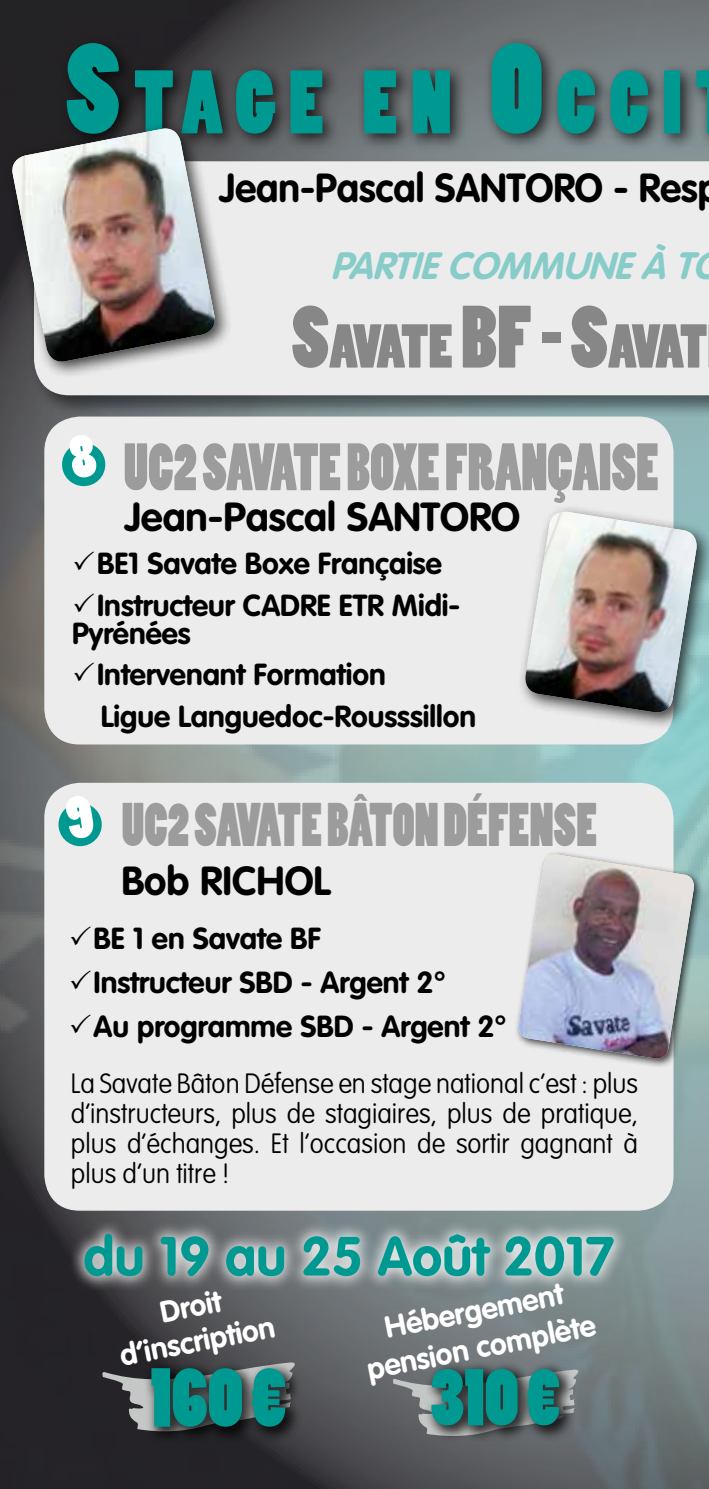
<style>
.page{position:relative;width:709px;height:1489px;background:#fff}
.page>*{position:absolute;margin:0;border:0;box-sizing:border-box;transform-origin:0 0}
.t1{font:84px "Poplar Std";letter-spacing:.155em;color:#009992}
.t2{font:79px "Poplar Std";color:#009992}
.t3{font:76px "Poplar Std";color:#009992}
.t4{font:62.5px "Poplar Std";color:#9c9c9d;scale:.86 1}
.t5{font:57.75px "Poplar Std";letter-spacing:-.085em;color:#6e6e6e}
.t6{font:57.5px "Poplar Std";color:#9c9c9d;scale:.86 1}
.t7{font:700 54.25px "VAG Rounded Std";color:#009992}
.t8{font:700 40px "VAG Rounded Std";color:#000}
.t9{font:italic 700 37.5px "VAG Rounded Std";color:#87ccc9}
.t10{font:700 30px/27.5px "VAG Rounded Std";color:#000}
.t11{font:700 30px/35px "VAG Rounded Std";color:#fff;text-align:center}
.t12{font:100 27.5px/30px "VAG Rounded Std";color:#000;text-align:justify;scale:.95 1}
.s1{font-size:120px}
.s2{font-size:82.5px}
</style>
<div class="page">
<img style="left:0;top:0;width:709px;height:1488px">
<div style="left:69px;top:1218px;width:560px;height:74px;background:#fff;opacity:.75"></div>
<svg style="left:101px;top:1362px;width:43px;height:70px;background:#4f4e52"></svg>
<div style="left:144px;top:1360px;width:159px;height:84px;background:#000;opacity:.75"></div>
<div style="left:60px;top:34px;width:649px;height:120px;background:#000;opacity:.75"></div>
<svg style="left:391px;top:1369px;width:190px;height:68px;background:#6f7275"></svg>
<div style="left:423px;top:1360px;width:154px;height:82px;background:#000;opacity:.75"></div>
<div style="left:44px;top:782px;width:629px;height:428px;background:#ececec;border-radius:35px"></div>
<div style="left:513px;top:849px;width:191px;height:219px;background:#000;opacity:.75"></div>
<img style="left:516px;top:854px;width:179px;height:206px">
<div style="left:30px;top:157px;width:679px;height:261px;background:#000;opacity:.5"></div>
<div style="left:34px;top:161px;width:675px;height:234px;background:#ececec"></div>
<div style="left:44px;top:416px;width:629px;height:328px;background:#ececec;border-radius:35px"></div>
<div style="left:62px;top:443px;width:43px;height:43px;background:#009992;border-radius:50%"></div>
<div style="left:58px;top:802px;width:44px;height:44px;background:#009992;border-radius:50%"></div>
<div style="left:5px;top:121px;width:228px;height:259px;background:#000;opacity:.75"></div>
<img style="left:10px;top:128px;width:207px;height:236px">
<div style="left:517px;top:503px;width:192px;height:227px;background:#000;opacity:.75"></div>
<img style="left:523px;top:511px;width:176px;height:203px">
<svg style="left:67px;top:442px;width:31px;height:37px"></svg>
<svg style="left:64px;top:802px;width:31px;height:8px"></svg>
<h1 class="t1" style="left:65px;top:56px;width:618px"><span class="s1">S</span>TAGE EN <span class="s1">O</span>CCI</h1>
<h3 class="t8" style="left:219px;top:165px;width:480px">Jean-Pascal SANTORO - Res</h3>
<p class="t9" style="left:330px;top:243px;width:376px">PARTIECOMMUNEÀ T</p>
<h3 class="t5" style="left:291px;top:314px;width:418px"><span class="s2">S</span>AVATE <span class="s2">BF - S</span>AVAT</h3>
<h3 class="t4" style="left:124px;top:433px;width:623px">UC2 SAVATE BOXE FRANÇAISE</h3>
<h3 class="t8" style="left:125px;top:493px;width:397px">Jean-Pascal SANTORO</h3>
<p class="t10" style="left:72px;top:551px;width:371px">✓BE1 Savate Boxe Française</p>
<p class="t10" style="left:72px;top:593px;width:389px">✓Instructeur CADRE ETR Midi-<br>Pyrénées</p>
<p class="t10" style="left:101px;top:655px;width:377px;line-height:41.8px;text-indent:-28px">✓Intervenant Formation<br>Ligue Languedoc-Rousssillon</p>
<h3 class="t6" style="left:122px;top:793px;width:554px">UC2 SAVATE BÂTON DÉFENSE</h3>
<h3 class="t8" style="left:121px;top:857px;width:211px">Bob RICHOL</h3>
<p class="t10" style="left:69px;top:925px;width:253px">✓BE 1 en Savate BF</p>
<p class="t10" style="left:69px;top:969px;width:378px">✓Instructeur SBD - Argent 2°</p>
<p class="t10" style="left:69px;top:1014px;width:439px">✓Au programme SBD - Argent 2°</p>
<p class="t12" style="left:71px;top:1069px;width:598px">La Savate Bâton Défense en stage national c’est : plus d’instructeurs, plus de stagiaires, plus de pratique, plus d’échanges. Et l’occasion de sortir gagnant à plus d’un titre !</p>
<h3 class="t7" style="left:83px;top:1224px;width:533px">du 19 au 25 Août 2017</h3>
<p class="t11" style="left:110px;top:1305px;width:159px;rotate:-11deg">Droit d’inscription</p>
<h2 class="t2" style="left:151px;top:1353px;width:141px">160 €</h2>
<p class="t11" style="left:357px;top:1315px;width:233px;line-height:37px;rotate:-11deg">Hébergement pension complète</p>
<h3 class="t3" style="left:430px;top:1355px;width:135px">310 €</h3>
</div>
